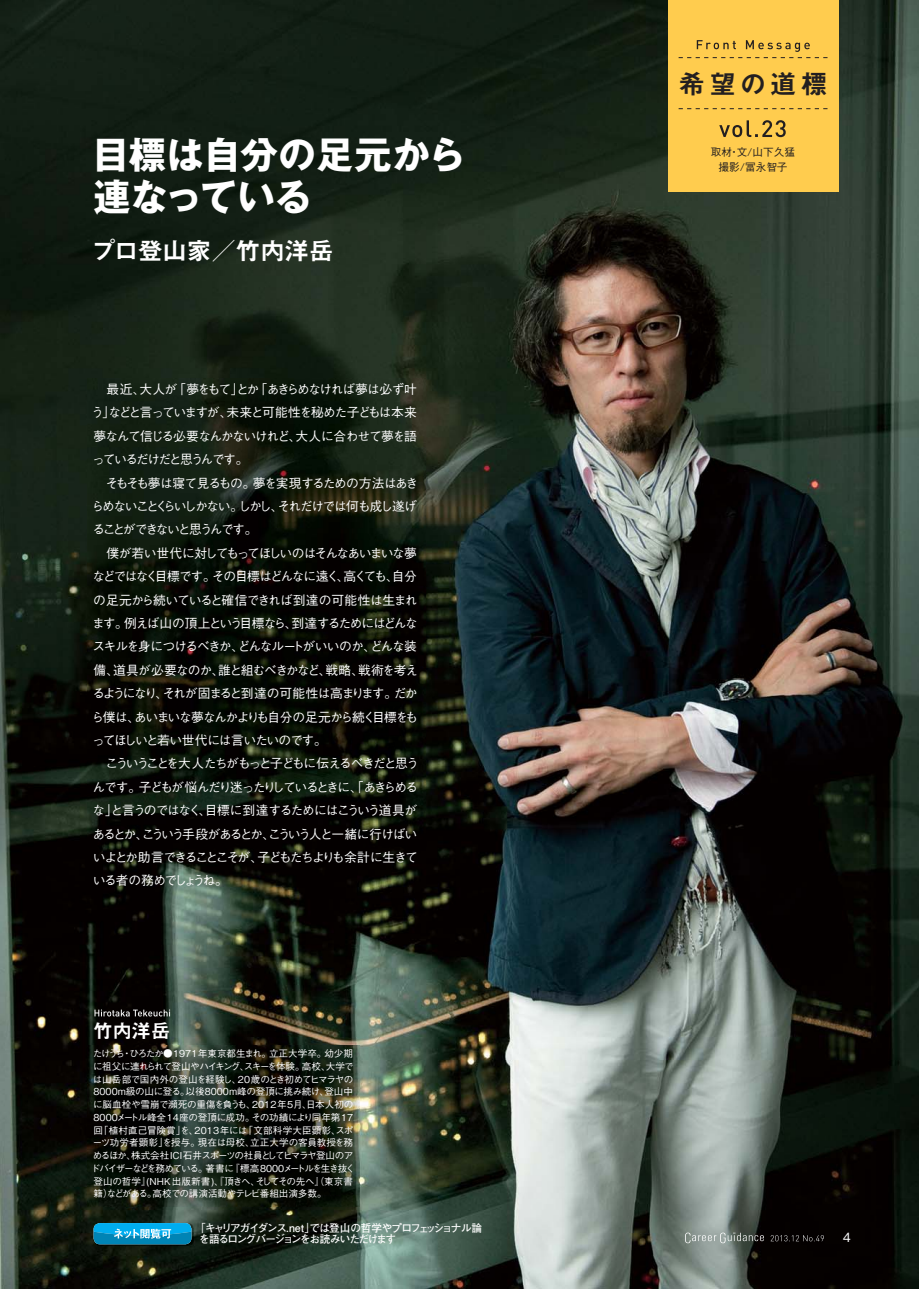
<style>
.page{position:relative;width:919px;height:1289px;background:#fff}
.page>*{position:absolute;margin:0;border:0;box-sizing:border-box;transform-origin:0 0}
.t1{font:37.2px/42.5px "Gothic MB101 Pro Bold 90 msp RKSJ H";letter-spacing:-.005em;color:#fff}
.t2{font:26.55px "Midashi Go Pro MB31 90 msp RKSJ H";letter-spacing:.15em;color:#231f20}
.t3{font:24.45px "Midashi Go Pro MB31 90 msp RKSJ H";color:#fff}
.t4{font:19.2px "Midashi Go Pro MB31 90 msp RKSJ H";color:#fff}
.t5{font:12.75px/23.4px "Gothic BBB Pro Medium 90 msp RKSJ H";letter-spacing:-.11em;color:#fff}
.t6{font:10.65px/10.6px "Futo Go B101 Pro Bold 90 msp RKSJ H";letter-spacing:-.11em;color:#fff}
.t7{font:10.65px/14.9px "Gothic BBB Pro Medium 90 msp RKSJ H";color:#231f20;text-align:center}
.t8{font:9.6px/12.8px "Gothic BBB Pro Medium 90 msp RKSJ H";letter-spacing:-.03em;color:#fff}
</style>
<div class="page">
<img style="left:0;top:0;width:918px;height:1288px">
<img style="left:88px;top:1045px;width:272px;height:161px">
<img style="left:87px;top:378px;width:338px;height:472px">
<img style="left:94px;top:1223px;width:99px;height:22px">
<svg style="left:94px;top:1222px;width:97px;height:22px;background:#1f9fce"></svg>
<div style="left:668px;top:0;width:170px;height:191px;background:#ffcc4e"></div>
<svg style="left:719px;top:120px;width:66px;height:17px"></svg>
<svg style="left:678px;top:108px;width:149px;height:1px"></svg>
<svg style="left:678px;top:40px;width:149px;height:18px"></svg>
<svg style="left:94px;top:1009px;width:76px;height:7px"></svg>
<svg style="left:685px;top:1232px;width:78px;height:11px"></svg>
<svg style="left:770px;top:1235px;width:53px;height:6px"></svg>
<h1 class="t1" style="left:92px;top:139px;width:374px">目標は自分の足元から連なっている</h1>
<h3 class="t3" style="left:91px;top:241px;width:244px">プロ登山家／竹内洋岳</h3>
<p class="t5" style="left:91px;top:379px;width:329px">　最近、大人が「夢をもて」とか「あきらめなければ夢は必ず叶う」などと言っていますが、未来と可能性を秘めた子どもは本来夢なんて信じる必要なんかないけれど、大人に合わせて夢を語っているだけだと思うんです。<br>　そもそも夢は寝て見るもの。夢を実現するための方法はあきらめないことくらいしかない。しかし、それだけでは何も成し遂げることができないと思うんです。<br>　僕が若い世代に対してもってほしいのはそんなあいまいな夢などではなく目標です。その目標はどんなに遠く、高くても、自分の足元から続いていると確信できれば到達の可能性は生まれます。例えば山の頂上という目標なら、到達するためにはどんなスキルを身につけるべきか、どんなルートがいいのか、どんな装備、道具が必要なのか、誰と組むべきかなど、戦略、戦術を考えるようになり、それが固まると到達の可能性は高まります。だから僕は、あいまいな夢なんかよりも自分の足元から続く目標をもってほしいと若い世代には言いたいのです。<br>　こういうことを大人たちがもっと子どもに伝えるべきだと思うんです。子どもが悩んだり迷ったりしているときに、「あきらめるな」と言うのではなく、目標に到達するためにはこういう道具があるとか、こういう手段があるとか、こういう人と一緒に行けばいいよとか助言できることこそが、子どもたちよりも余計に生きている者の務めでしょうね。</p>
<h3 class="t4" style="left:94px;top:1023px;width:78px">竹内洋岳</h3>
<p class="t8" style="left:91px;top:1048px;width:266px">たけうち・ひろたか●1971年東京都生まれ。立正大学卒。幼少期に祖父に連れられて登山やハイキング、スキーを体験。高校、大学では山岳部で国内外の登山を経験し、20歳のとき初めてヒマラヤの8000ｍ級の山に登る。以後8000ｍ峰の登頂に挑み続け、登山中に脳血栓や雪崩で瀕死の重傷を負うも、2012年5月、日本人初の8000メートル峰全14座の登頂に成功。その功績により同年第17回「植村直己冒険賞」を、2013年には「文部科学大臣顕彰、スポーツ功労者顕彰」を授与。現在は母校、立正大学の客員教授を務めるほか、株式会社ICI石井スポーツの社員としてヒマラヤ登山のアドバイザーなどを務めている。著書に『標高 8000メートルを生き抜く登山の哲学』(NHK出版新書)、『頂きへ、そしてその先へ』（東京書籍）などがある。高校での講演活動やテレビ番組出演多数。</p>
<p class="t6" style="left:199px;top:1224px;width:284px;text-indent:-4px">「キャリアガイダンス.net」では登山の哲学やプロフェッショナル論を語るロングバージョンをお読みいただけます</p>
<h2 class="t2" style="left:678px;top:74px;width:150px">希望の道標</h2>
<p class="t7" style="left:711px;top:146px;width:86px">取材・文/山下久猛撮影/冨永智子</p>
<p class="t5" style="left:842px;top:1226px;width:10px">4</p>
</div>
